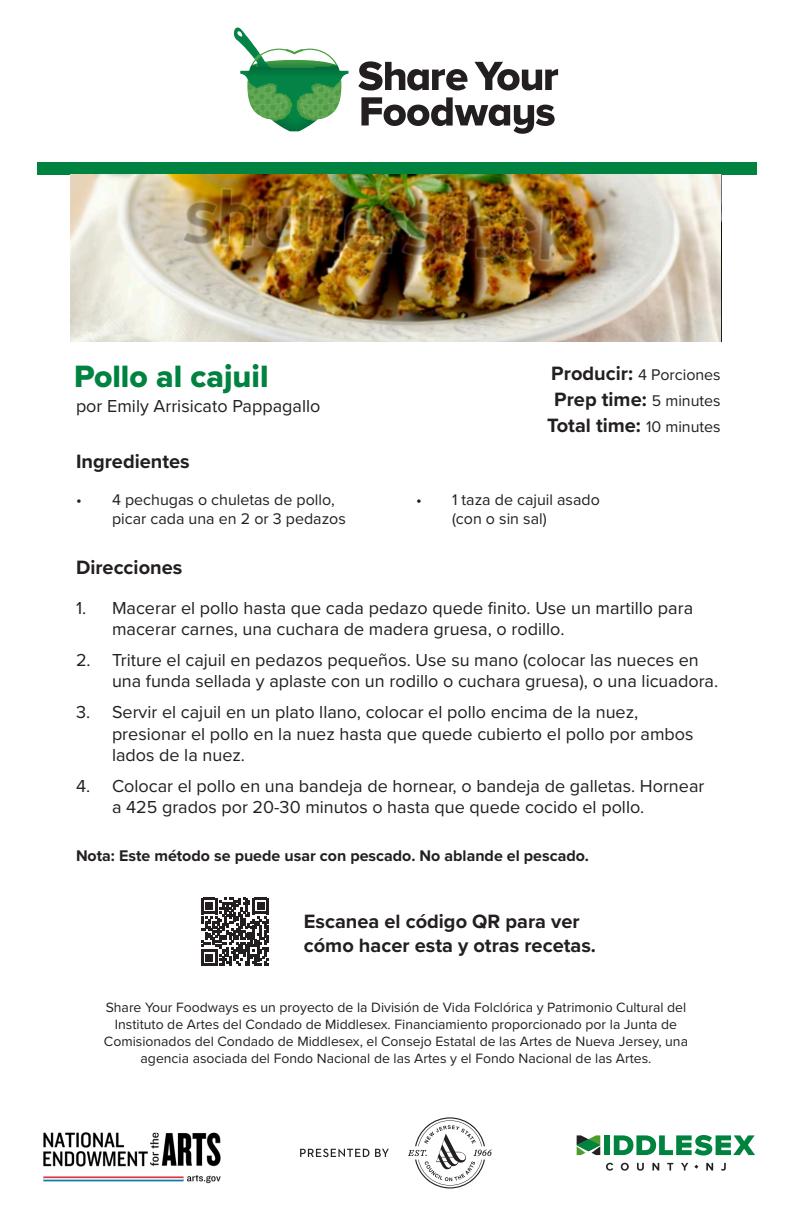
<style>
.page{position:relative;width:792px;height:1224px;background:#fff}
.page>*{position:absolute;margin:0;border:0;box-sizing:border-box;transform-origin:0 0}
.t1{font:32px "Proxima Nova Extrabld";color:#008240}
.t2{font:700 20px/26px "Proxima Nova";color:#231f20;text-align:center}
.t3{font:18px/21.6px "Proxima Nova";color:#231f20}
.t4{font:16px/19.2px "Proxima Nova";color:#231f20}
.t5{font:700 16px "Proxima Nova";color:#231f20}
.t6{font:14px/16.8px "Proxima Nova";color:#231f20;text-align:center}
.s1{font-weight:700;font-size:20px}
.s2{font-weight:400;font-size:16px}
</style>
<div class="page">
<div style="left:37px;top:162px;width:719px;height:13px;background:#008240"></div>
<svg style="left:358px;top:61px;width:109px;height:29px"></svg>
<svg style="left:474px;top:62px;width:84px;height:28px"></svg>
<svg style="left:361px;top:97px;width:194px;height:37px"></svg>
<img style="left:234px;top:33px;width:93px;height:98px">
<img style="left:43px;top:1132px;width:178px;height:52px">
<svg style="left:606px;top:1163px;width:7px;height:8px"></svg>
<svg style="left:621px;top:1163px;width:8px;height:8px"></svg>
<svg style="left:637px;top:1163px;width:7px;height:8px"></svg>
<svg style="left:652px;top:1163px;width:7px;height:8px"></svg>
<svg style="left:667px;top:1163px;width:6px;height:8px"></svg>
<svg style="left:681px;top:1163px;width:7px;height:8px"></svg>
<svg style="left:706px;top:1163px;width:7px;height:8px"></svg>
<svg style="left:721px;top:1163px;width:5px;height:8px"></svg>
<svg style="left:694px;top:1165px;width:4px;height:4px"></svg>
<svg style="left:614px;top:1135px;width:141px;height:20px"></svg>
<div style="left:604px;top:1135px;width:6px;height:20px;background:#00833e"></div>
<svg style="left:577px;top:1135px;width:23px;height:20px"></svg>
<img style="left:71px;top:175px;width:650px;height:167px">
<svg style="left:408px;top:1117px;width:84px;height:71px"></svg>
<svg style="left:300px;top:1149px;width:69px;height:8px"></svg>
<svg style="left:375px;top:1149px;width:14px;height:8px"></svg>
<svg style="left:201px;top:898px;width:68px;height:68px"></svg>
<p class="t1" style="left:74px;top:353px;width:196px">Pollo al cajuil</p>
<p class="t3" style="left:76px;top:395px;width:246px">por Emily Arrisicato Pappagallo</p>
<p class="t4" style="left:551px;top:364px;width:171px"><span class="s1">Producir:</span> 4 Porciones</p>
<p class="t2" style="left:547px;top:386px;width:175px">Prep time: <span class="s2">5 minutes<br></span>Total time: <span class="s2">10 minutes</span></p>
<p class="t2" style="left:76px;top:448px;width:115px">Ingredientes</p>
<p class="t4" style="left:112px;top:489px;width:235px;text-indent:-36px">• 4 pechugas o chuletas de pollo, picar cada una en 2 or 3 pedazos</p>
<p class="t2" style="left:76px;top:554px;width:108px">Direcciones</p>
<p class="t3" style="left:112px;top:596px;width:583px;text-indent:-36px">1. Macerar el pollo hasta que cada pedazo quede finito. Use un martillo para macerar carnes, una cuchara de madera gruesa, o rodillo.</p>
<p class="t3" style="left:112px;top:648px;width:608px;text-indent:-36px">2. Triture el cajuil en pedazos pequeños. Use su mano (colocar las nueces en una funda sellada y aplaste con un rodillo o cuchara gruesa), o una licuadora.</p>
<p class="t3" style="left:112px;top:700px;width:583px;text-indent:-36px">3. Servir el cajuil en un plato llano, colocar el pollo encima de la nuez, presionar el pollo en la nuez hasta que quede cubierto el pollo por ambos lados de la nuez.</p>
<p class="t3" style="left:112px;top:774px;width:594px;text-indent:-36px">4. Colocar el pollo en una bandeja de hornear, o bandeja de galletas. Hornear a 425 grados por 20-30 minutos o hasta que quede cocido el pollo.</p>
<p class="t4" style="left:452px;top:489px;width:149px;text-indent:-36px">• 1 taza de cajuil asado (con o sin sal)</p>
<p class="t5" style="left:76px;top:843px;width:515px">Nota: Este método se puede usar con pescado. No ablande el pescado.</p>
<p class="t2" style="left:304px;top:909px;width:294px;line-height:24px;text-align:left">Escanea el código QR para ver cómo hacer esta y otras recetas.</p>
<p class="t6" style="left:104px;top:999px;width:586px">Share Your Foodways es un proyecto de la División de Vida Folclórica y Patrimonio Cultural del Instituto de Artes del Condado de Middlesex. Financiamiento proporcionado por la Junta de Comisionados del Condado de Middlesex, el Consejo Estatal de las Artes de Nueva Jersey, una agencia asociada del Fondo Nacional de las Artes y el Fondo Nacional de las Artes.</p>
</div>
